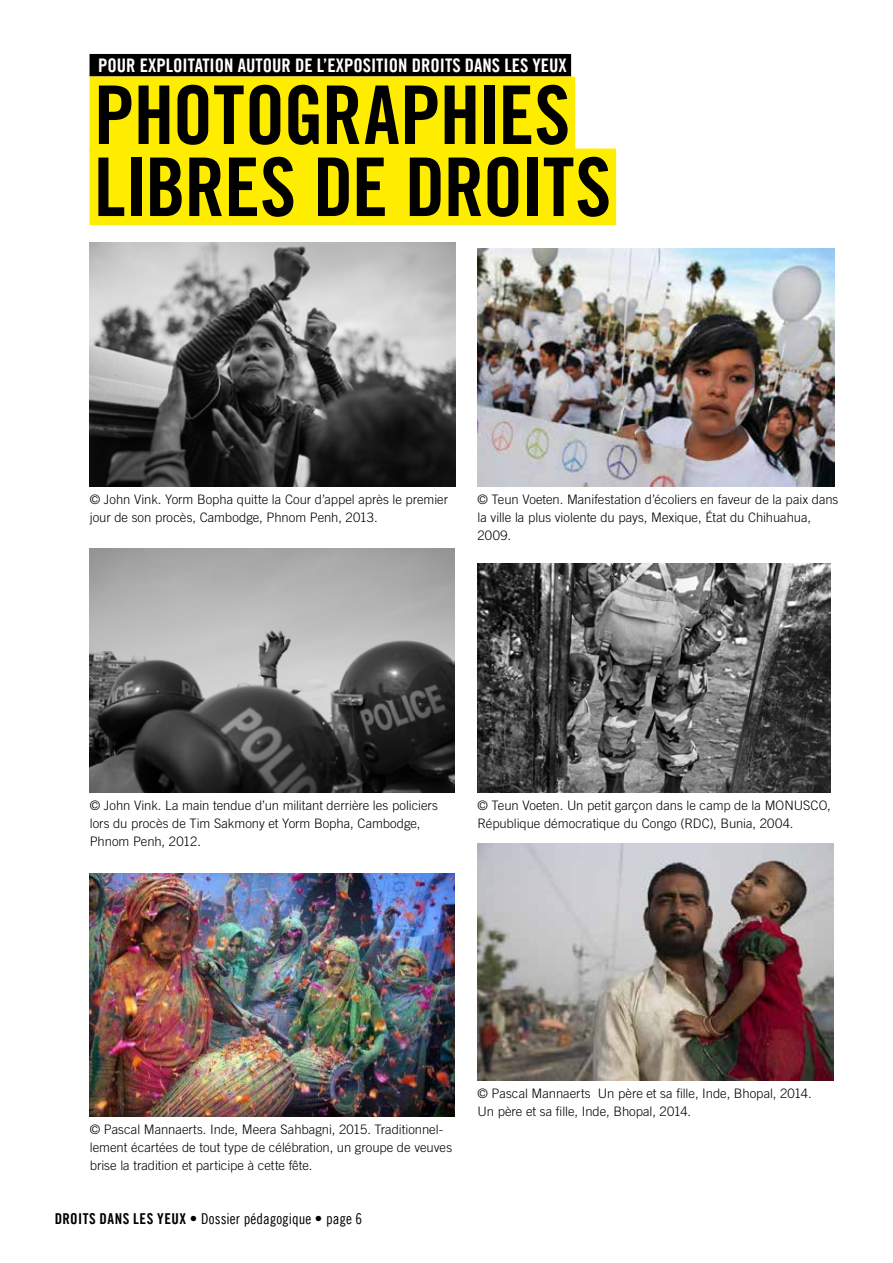
<style>
.page{position:relative;width:893px;height:1263px;background:#fff}
.page>*{position:absolute;margin:0;border:0;box-sizing:border-box;transform-origin:0 0}
.t1{font:81px/72px "Amnesty Trade Gothic Bd Cn 20";letter-spacing:-.01em;color:#000}
.t2{font:18.75px "Amnesty Trade Gothic Bd Cn 20";color:#fff}
.t3{font:15px "Amnesty Trade Gothic Cn 18";letter-spacing:.005em;color:#000}
.t4{font:300 13.05px/18px "Amnesty Trade Gothic";color:#000}
.s1{font-family:"Amnesty Trade Gothic Bd Cn 20"}
</style>
<div class="page">
<img style="left:90px;top:243px;width:365px;height:243px">
<img style="left:90px;top:549px;width:364px;height:243px">
<img style="left:90px;top:873px;width:364px;height:243px">
<img style="left:477px;top:249px;width:358px;height:237px">
<img style="left:477px;top:564px;width:354px;height:228px">
<img style="left:477px;top:843px;width:356px;height:237px">
<div style="left:90px;top:54px;width:481px;height:22px;background:#000"></div>
<div style="left:90px;top:77px;width:485px;height:76px;background:#ffed00"></div>
<div style="left:90px;top:149px;width:526px;height:76px;background:#ffed00"></div>
<h2 class="t2" style="left:98px;top:54px;width:470px">POUR EXPLOITATION AUTOUR DE L’EXPOSITION DROITS DANS LES YEUX</h2>
<h1 class="t1" style="left:94px;top:79px;width:519px">PHOTOGRAPHIES<br>LIBRES DE DROITS</h1>
<p class="t4" style="left:90px;top:490px;width:360px">© John Vink. Yorm Bopha quitte la Cour d’appel après le premier jour de son procès, Cambodge, Phnom Penh, 2013.</p>
<p class="t4" style="left:477px;top:490px;width:362px">© Teun Voeten. Manifestation d’écoliers en faveur de la paix dans la ville la plus violente du pays, Mexique, État du Chihuahua,<br>2009.</p>
<p class="t4" style="left:90px;top:796px;width:350px">© John Vink. La main tendue d’un militant derrière les policiers lors du procès de Tim Sakmony et Yorm Bopha, Cambodge,<br>Phnom Penh, 2012.</p>
<p class="t4" style="left:477px;top:796px;width:355px">© Teun Voeten. Un petit garçon dans le camp de la MONUSCO,<br>République démocratique du Congo (RDC), Bunia, 2004.</p>
<p class="t4" style="left:90px;top:1120px;width:364px">© Pascal Mannaerts. Inde, Meera Sahbagni, 2015. Traditionnel&shy;lement écartées de tout type de célébration, un groupe de veuves brise la tradition et participe à cette fête.</p>
<p class="t3" style="left:55px;top:1210px;width:309px"><span class="s1">DROITS DANS LES YEUX •</span> Dossier pédagogique • page 6</p>
<p class="t4" style="left:477px;top:1084px;width:336px">© Pascal Mannaerts Un père et sa fille, Inde, Bhopal, 2014.<br>Un père et sa fille, Inde, Bhopal, 2014.</p>
</div>
